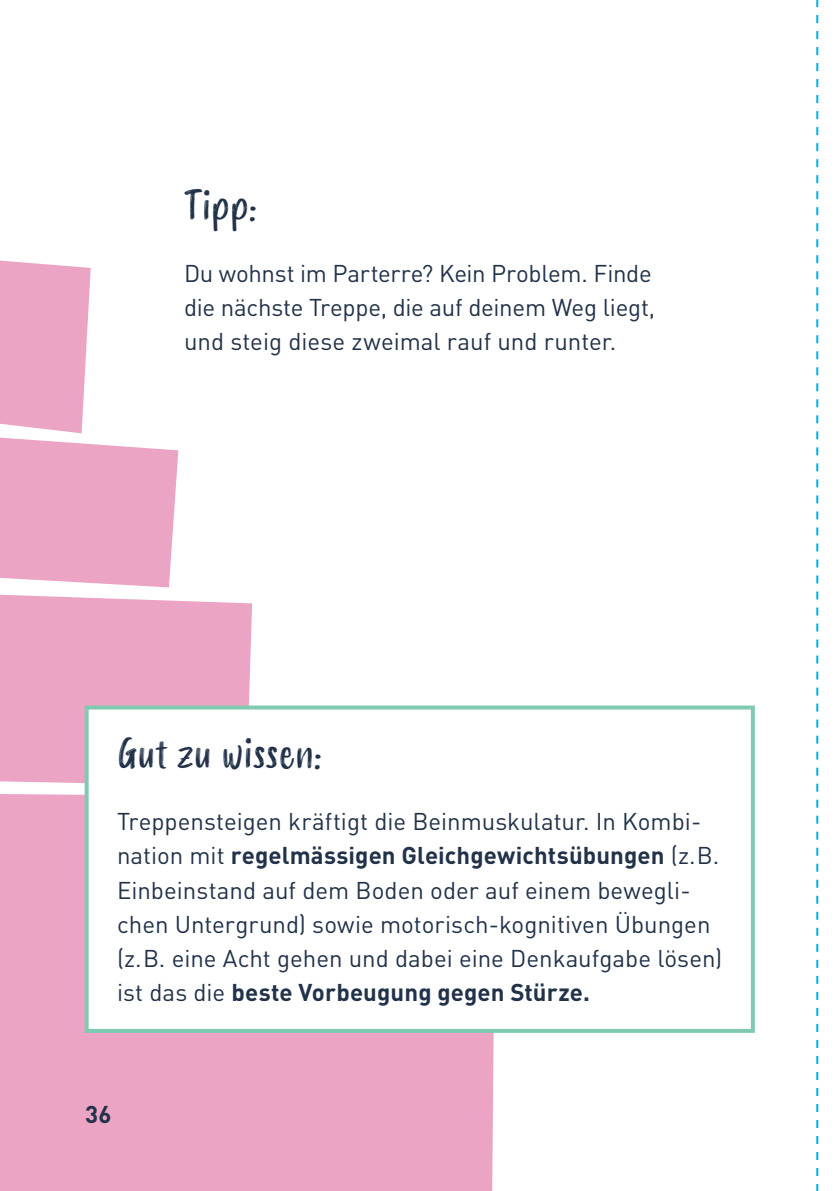
<style>
.page{position:relative;width:840px;height:1191px;background:#fff}
.page>*{position:absolute;margin:0;border:0;box-sizing:border-box;transform-origin:0 0}
.t1{font:40px "Smoothy";letter-spacing:.01em;color:#213249}
.t2{font:24px/34px "DIN Pro";color:#213249}
.t3{font:700 24px "DIN Pro";color:#213249}
.s1{font-weight:700}
</style>
<div class="page">
<div style="left:0;top:594px;width:252px;height:192px;background:#eba4c4"></div>
<svg style="left:0;top:260px;width:178px;height:327px"></svg>
<div style="left:0;top:794px;width:495px;height:397px;background:#eba4c4"></div>
<div style="left:87px;top:707px;width:665px;height:323px;background:#fff"></div>
<div style="left:85px;top:705px;width:669px;height:327px;border:4px solid #80cbb0"></div>
<svg style="left:816px;top:0;width:1px;height:1191px"></svg>
<h1 class="t1" style="left:184px;top:176px;width:74px">Tipp:</h1>
<p class="t2" style="left:184px;top:255px;width:472px">Du wohnst im Parterre? Kein Problem. Finde die nächste Treppe, die auf deinem Weg liegt, und steig diese zweimal rauf und runter.</p>
<h1 class="t1" style="left:117px;top:724px;width:206px">Gut zu wissen:</h1>
<p class="t2" style="left:117px;top:804px;width:606px">Treppensteigen kräftigt die Beinmuskulatur. In Kombi&shy;nation mit <span class="s1">regelmässigen Gleichgewichtsübungen</span> (z.B.<br>Einbeinstand auf dem Boden oder auf einem bewegli&shy;chen Untergrund) sowie motorisch-kognitiven Übungen (z.B. eine Acht gehen und dabei eine Denkaufgabe lösen) ist das die <span class="s1">beste Vorbeugung gegen Stürze.</span></p>
<p class="t3" style="left:85px;top:1098px;width:28px">36</p>
</div>
